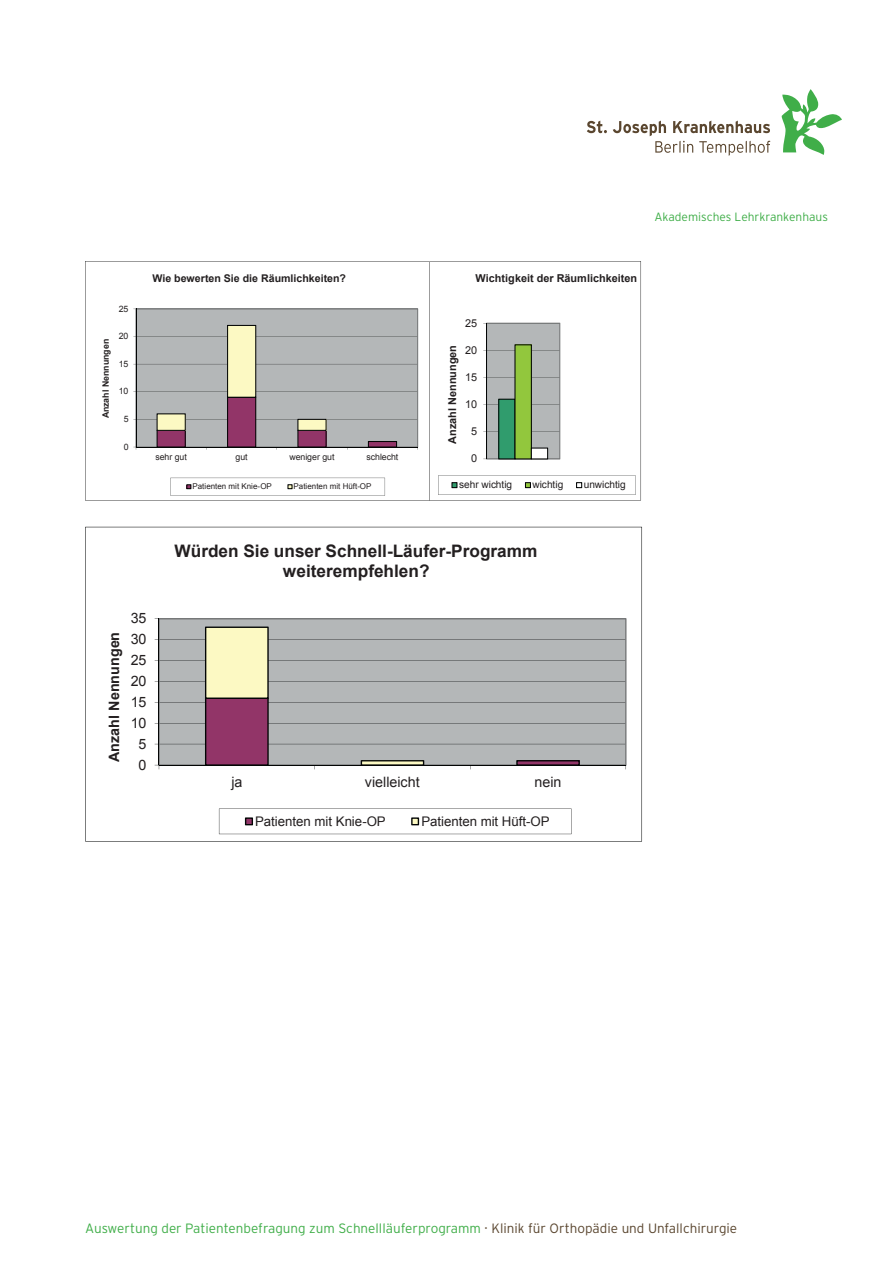
<style>
.page{position:relative;width:893px;height:1263px;background:#fff}
.page>*{position:absolute;margin:0;border:0;box-sizing:border-box;transform-origin:0 0}
.t1{font:700 17.25px/19.8px "Arial";color:#231f20;text-align:center}
.t2{font:14.25px "Arial";color:#231f20}
.t3{font:700 14.25px "Arial";letter-spacing:.005em;color:#231f20}
.t4{font:300 13.5px "Interstate";color:#40ae49}
.t5{font:13.2px "Arial";letter-spacing:-.005em;color:#231f20}
.t6{font:300 12px "Interstate";color:#40ae49}
.t7{font:11.55px "Arial";letter-spacing:-.005em;color:#231f20}
.t8{font:700 10.8px "Arial";color:#231f20}
.t9{font:10.8px "Arial";color:#231f20}
.t10{font:700 10.65px "Arial";color:#231f20}
.t11{font:10.05px "Arial";color:#231f20}
.t12{font:8.85px "Arial";letter-spacing:-.005em;color:#231f20}
.t13{font:700 8.85px "Arial";color:#231f20}
.t14{font:7.95px "Arial";color:#231f20}
.s1{color:#5a462f}
</style>
<div class="page">
<svg style="left:782px;top:89px;width:60px;height:66px"></svg>
<svg style="left:587px;top:121px;width:183px;height:35px"></svg>
<svg style="left:85px;top:261px;width:345px;height:239px"></svg>
<svg style="left:430px;top:261px;width:211px;height:239px"></svg>
<svg style="left:85px;top:527px;width:557px;height:314px"></svg>
<p class="t12" style="left:119px;top:303px;width:11px">25</p>
<p class="t13" style="left:100px;top:418px;width:81px;rotate:-90deg">Anzahl Nennungen</p>
<p class="t12" style="left:119px;top:330px;width:11px">20</p>
<p class="t12" style="left:119px;top:358px;width:11px">15</p>
<p class="t12" style="left:119px;top:386px;width:11px">10</p>
<p class="t12" style="left:124px;top:413px;width:6px">5</p>
<p class="t12" style="left:124px;top:441px;width:6px">0</p>
<p class="t10" style="left:152px;top:271px;width:195px">Wie bewerten Sie die Räumlichkeiten?</p>
<p class="t12" style="left:155px;top:451px;width:33px">sehr gut</p>
<p class="t12" style="left:236px;top:451px;width:14px">gut</p>
<p class="t12" style="left:289px;top:451px;width:47px">weniger gut</p>
<p class="t12" style="left:366px;top:451px;width:34px">schlecht</p>
<p class="t7" style="left:278px;top:453px;width:61px">weniger gut</p>
<p class="t14" style="left:192px;top:481px;width:81px">Patienten mit Knie-OP</p>
<p class="t14" style="left:294px;top:481px;width:79px">Patienten mit Hüft-OP</p>
<p class="t6" style="left:654px;top:209px;width:175px">Akademisches Lehrkrankenhaus</p>
<p class="t8" style="left:476px;top:271px;width:163px">Wichtigkeit der Räumlichkeiten</p>
<p class="t2" style="left:509px;top:275px;width:17px">25</p>
<p class="t9" style="left:465px;top:316px;width:14px">25</p>
<p class="t8" style="left:445px;top:444px;width:100px;rotate:-90deg">Anzahl Nennungen</p>
<p class="t9" style="left:465px;top:343px;width:14px">20</p>
<p class="t9" style="left:465px;top:370px;width:14px">15</p>
<p class="t9" style="left:465px;top:397px;width:14px">10</p>
<p class="t9" style="left:471px;top:424px;width:8px">5</p>
<p class="t9" style="left:471px;top:451px;width:8px">0</p>
<p class="t11" style="left:459px;top:478px;width:55px">sehr wichtig</p>
<p class="t11" style="left:533px;top:478px;width:32px">wichtig</p>
<p class="t11" style="left:584px;top:478px;width:43px">unwichtig</p>
<p class="t3" style="left:105px;top:762px;width:131px;rotate:-90deg">Anzahl Nennungen</p>
<p class="t2" style="left:131px;top:609px;width:17px">35</p>
<p class="t2" style="left:131px;top:630px;width:17px">30</p>
<p class="t2" style="left:131px;top:651px;width:17px">25</p>
<p class="t2" style="left:131px;top:672px;width:17px">20</p>
<p class="t2" style="left:131px;top:692px;width:17px">15</p>
<p class="t2" style="left:131px;top:713px;width:17px">10</p>
<p class="t2" style="left:139px;top:734px;width:9px">5</p>
<p class="t2" style="left:139px;top:755px;width:9px">0</p>
<p class="t1" style="left:174px;top:541px;width:365px">Würden Sie unser Schnell-Läufer-Programm weiterempfehlen?</p>
<p class="t2" style="left:231px;top:772px;width:13px">ja</p>
<p class="t2" style="left:365px;top:772px;width:56px">vielleicht</p>
<p class="t2" style="left:534px;top:772px;width:29px">nein</p>
<p class="t5" style="left:255px;top:812px;width:132px">Patienten mit Knie-OP</p>
<p class="t5" style="left:421px;top:812px;width:130px">Patienten mit Hüft-OP</p>
<p class="t4" style="left:85px;top:1220px;width:654px">Auswertung der Patientenbefragung zum Schnellläuferprogramm <span class="s1">· Klinik für Orthopädie und Unfallchirurgie</span></p>
</div>
